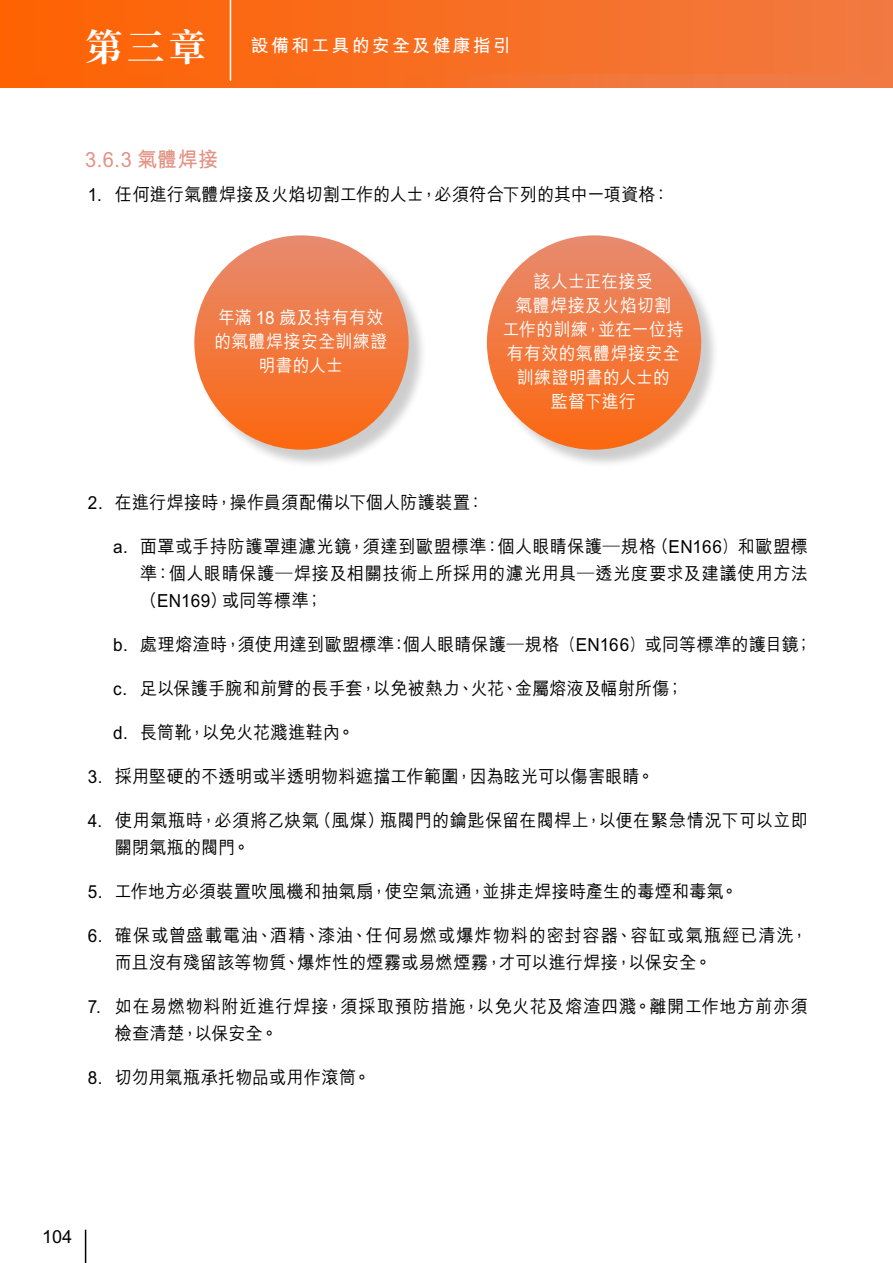
<style>
.page{position:relative;width:893px;height:1263px;background:#fff}
.page>*{position:absolute;margin:0;border:0;box-sizing:border-box;transform-origin:0 0}
.t1{font:700 21px "M Hei HK";color:#e39284;scale:.95 1}
.t2{font:500 18px/27px "M Hei HK";letter-spacing:.02em;color:#000;scale:.95 1}
.t3{font:500 18px/24px "M Hei HK";letter-spacing:.01em;color:#fff;text-align:center;scale:.95 1}
.t4{font:500 18px "M Hei HK";color:#000;scale:.95 1}
.t5{font:500 18px/27px "M Hei HK";letter-spacing:.045em;color:#000;scale:.95 1}
.t6{font:700 18px "M Hei HK";letter-spacing:.12em;color:#fff}
.t7{font:500 18px "M Hei HK";letter-spacing:.02em;color:#000}
.s1{font-family:"Source Han Serif TC";font-size:37.2px}
</style>
<div class="page">
<div style="left:0;top:0;width:893px;height:87px;background:linear-gradient(to right,#ff6201,#f17a42)"></div>
<svg style="left:0;top:74px;width:893px;height:13px;background:#f66f26"></svg>
<hr style="left:230px;top:0;width:1px;height:81px;background:#fff">
<div style="left:197px;top:238px;width:230px;height:230px;background:#000;opacity:.2"></div>
<div style="left:194px;top:235px;width:215px;height:215px;background:linear-gradient(to bottom,#e88c72,#fb6811);border-radius:107px"></div>
<div style="left:490px;top:238px;width:230px;height:230px;background:#000;opacity:.2"></div>
<div style="left:487px;top:235px;width:214px;height:215px;background:linear-gradient(to bottom,#e88c71,#fb6810);border-radius:107px"></div>
<hr style="left:85px;top:1230px;width:1px;height:33px;background:#000">
<p class="t6" style="left:85px;top:32px;width:427px"><span class="s1">第三章</span> 設備和工具的安全及健康指引</p>
<p class="t1" style="left:85px;top:144px;width:141px">3.6.3 氣體焊接</p>
<p class="t2" style="left:88px;top:179px;width:614px">1. 任何進行氣體焊接及火焰切割工作的人士，必須符合下列的其中一項資格：</p>
<p class="t3" style="left:214px;top:304px;width:184px">年滿 18 歲及持有有效的氣體焊接安全訓練證明書的人士</p>
<p class="t3" style="left:503px;top:268px;width:192px">該人士正在接受<br>氣體焊接及火焰切割<br>工作的訓練，並在一位持有有效的氣體焊接安全訓練證明書的人士的<br>監督下進行</p>
<p class="t2" style="left:88px;top:487px;width:419px">2. 在進行焊接時，操作員須配備以下個人防護裝置：</p>
<p class="t2" style="left:140px;top:531px;width:704px;text-align:justify;text-indent:-27px">a. 面罩或手持防護罩連濾光鏡，須達到歐盟標準：個人眼睛保護─規格（EN166) 和歐盟標準：個人眼睛保護─焊接及相關技術上所採用的濾光用具─透光度要求及建議使用方法（EN169）或同等標準；</p>
<p class="t2" style="left:113px;top:629px;width:737px">b. 處理熔渣時，須使用達到歐盟標準：個人眼睛保護─規格 (EN166) 或同等標準的護目鏡；</p>
<p class="t4" style="left:113px;top:675px;width:602px">c. 足以保護手腕和前臂的長手套，以免被熱力、火花、金屬熔液及幅射所傷；</p>
<p class="t2" style="left:113px;top:717px;width:256px">d. 長筒靴，以免火花濺進鞋內。</p>
<p class="t4" style="left:88px;top:763px;width:598px">3. 採用堅硬的不透明或半透明物料遮擋工作範圍，因為眩光可以傷害眼睛。</p>
<p class="t2" style="left:115px;top:805px;width:731px;text-indent:-27px">4. 使用氣瓶時，必須將乙炔氣（風煤）瓶閥門的鑰匙保留在閥桿上，以便在緊急情況下可以立即關閉氣瓶的閥門。</p>
<p class="t2" style="left:88px;top:876px;width:686px">5. 工作地方必須裝置吹風機和抽氣扇，使空氣流通，並排走焊接時產生的毒煙和毒氣。</p>
<p class="t2" style="left:115px;top:920px;width:731px;text-indent:-27px">6. 確保或曾盛載電油、酒精、漆油、任何易燃或爆炸物料的密封容器、容缸或氣瓶經已清洗，而且沒有殘留該等物質、爆炸性的煙霧或易燃煙霧，才可以進行焊接，以保安全。</p>
<p class="t5" style="left:115px;top:991px;width:731px;text-indent:-27px">7. 如在易燃物料附近進行焊接，須採取預防措施，以免火花及熔渣四濺。離開工作地方前亦須檢查清楚，以保安全。</p>
<p class="t2" style="left:88px;top:1062px;width:299px">8. 切勿用氣瓶承托物品或用作滾筒。</p>
<p class="t7" style="left:42px;top:1223px;width:32px">104</p>
</div>
